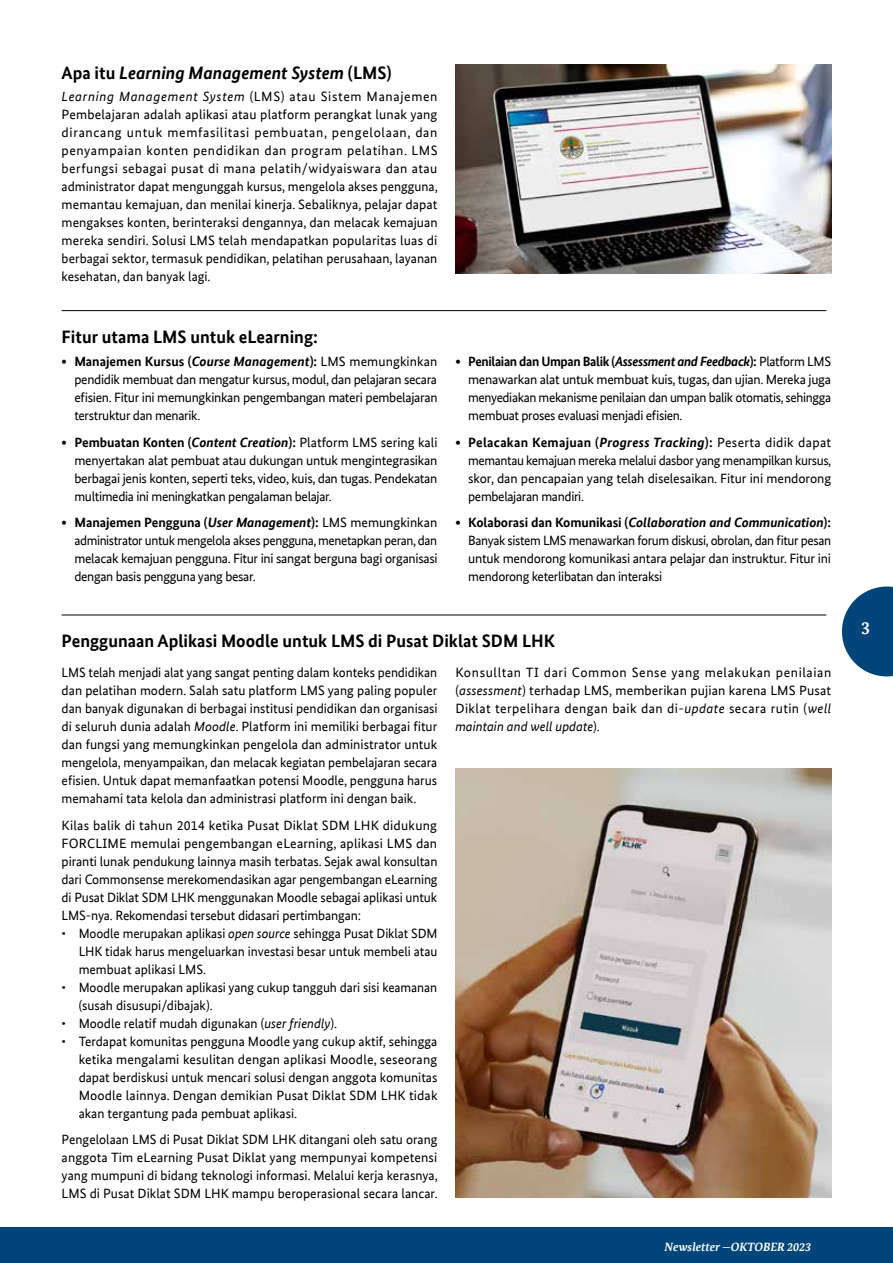
<style>
.page{position:relative;width:893px;height:1263px;background:#fff}
.page>*{position:absolute;margin:0;border:0;box-sizing:border-box;transform-origin:0 0}
.t1{font:700 18px "Bundes Sans Office";color:#000}
.t2{font:italic 700 18px "Bundes Sans Office";color:#000}
.t3{font:700 18px "Bundes Serif Office T";color:#fff}
.t4{font:13.5px/18px "Bundes Sans Office";letter-spacing:-.005em;color:#000;text-align:justify}
.t5{font:italic 700 12px "Bundes Serif Office T";color:#fff}
.s1{font-style:normal}
.s2{font-style:italic}
.s3{font-weight:700}
.s4{font-weight:700;font-style:italic}
</style>
<div class="page">
<img style="left:455px;top:65px;width:376px;height:208px">
<img style="left:455px;top:768px;width:376px;height:429px">
<hr style="left:62px;top:615px;width:764px;height:1px;background:#000">
<hr style="left:62px;top:310px;width:764px;height:1px;background:#000">
<div style="left:0;top:1227px;width:893px;height:36px;background:#004579"></div>
<svg style="left:842px;top:586px;width:51px;height:90px"></svg>
<h1 class="t2" style="left:62px;top:62px;width:331px"><span class="s1">Apa itu</span> Learning Management System <span class="s1">(LMS)</span></h1>
<p class="t4" style="left:62px;top:88px;width:378px"><span class="s2">Learning Management System</span> (LMS) atau Sistem Manajemen Pembelajaran adalah aplikasi atau platform perangkat lunak yang dirancang untuk memfasilitasi pembuatan, pengelolaan, dan penyampaian konten pendidikan dan program pelatihan. LMS berfungsi sebagai pusat di mana pelatih/widyaiswara dan atau administrator dapat mengunggah kursus, mengelola akses pengguna, memantau kemajuan, dan menilai kinerja. Sebaliknya, pelajar dapat mengakses konten, berinteraksi dengannya, dan melacak kemajuan mereka sendiri. Solusi LMS telah mendapatkan popularitas luas di berbagai sektor, termasuk pendidikan, pelatihan perusahaan, layanan kesehatan, dan banyak lagi.</p>
<h1 class="t1" style="left:62px;top:326px;width:258px">Fitur utama LMS untuk eLearning:</h1>
<p class="t4" style="left:74px;top:353px;width:365px;text-indent:-13px"><span class="s3">• Manajemen Kursus (</span><span class="s4">Course Management</span><span class="s3">):</span> LMS memungkinkan pendidik membuat dan mengatur kursus, modul, dan pelajaran secara efisien. Fitur ini memungkinkan pengembangan materi pembelajaran terstruktur dan menarik.</p>
<p class="t4" style="left:74px;top:433px;width:365px;text-indent:-13px"><span class="s3">• Pembuatan Konten (</span><span class="s4">Content Creation</span><span class="s3">):</span> Platform LMS sering kali menyertakan alat pembuat atau dukungan untuk mengintegrasikan berbagai jenis konten, seperti teks, video, kuis, dan tugas. Pendekatan multimedia ini meningkatkan pengalaman belajar.</p>
<p class="t4" style="left:74px;top:514px;width:365px;text-indent:-13px"><span class="s3">• Manajemen Pengguna (</span><span class="s4">User Management</span><span class="s3">):</span> LMS memungkinkan administrator untuk mengelola akses pengguna, menetapkan peran, dan melacak kemajuan pengguna. Fitur ini sangat berguna bagi organisasi dengan basis pengguna yang besar.</p>
<p class="t4" style="left:468px;top:353px;width:364px;text-indent:-13px"><span class="s3">• Penilaian dan Umpan Balik (</span><span class="s4">Assessment and Feedback</span><span class="s3">):</span> Platform LMS menawarkan alat untuk membuat kuis, tugas, dan ujian. Mereka juga menyediakan mekanisme penilaian dan umpan balik otomatis, sehingga membuat proses evaluasi menjadi efisien.</p>
<p class="t4" style="left:468px;top:433px;width:365px;text-indent:-13px"><span class="s3">• Pelacakan Kemajuan (</span><span class="s4">Progress Tracking</span><span class="s3">):</span> Peserta didik dapat memantau kemajuan mereka melalui dasbor yang menampilkan kursus, skor, dan pencapaian yang telah diselesaikan. Fitur ini mendorong pembelajaran mandiri.</p>
<p class="t4" style="left:468px;top:514px;width:364px;text-indent:-13px"><span class="s3">• Kolaborasi dan Komunikasi (</span><span class="s4">Collaboration and Communication</span><span class="s3">):<br></span>Banyak sistem LMS menawarkan forum diskusi, obrolan, dan fitur pesan untuk mendorong komunikasi antara pelajar dan instruktur. Fitur ini mendorong keterlibatan dan interaksi</p>
<h1 class="t1" style="left:62px;top:630px;width:495px">Penggunaan Aplikasi Moodle untuk LMS di Pusat Diklat SDM LHK</h1>
<p class="t4" style="left:62px;top:663px;width:377px">LMS telah menjadi alat yang sangat penting dalam konteks pendidikan dan pelatihan modern. Salah satu platform LMS yang paling populer dan banyak digunakan di berbagai institusi pendidikan dan organisasi di seluruh dunia adalah <span class="s2">Moodle</span>. Platform ini memiliki berbagai fitur dan fungsi yang memungkinkan pengelola dan administrator untuk mengelola, menyampaikan, dan melacak kegiatan pembelajaran secara efisien. Untuk dapat memanfaatkan potensi Moodle, pengguna harus memahami tata kelola dan administrasi platform ini dengan baik.</p>
<p class="t4" style="left:62px;top:816px;width:377px">Kilas balik di tahun 2014 ketika Pusat Diklat SDM LHK didukung FORCLIME memulai pengembangan eLearning, aplikasi LMS dan piranti lunak pendukung lainnya masih terbatas. Sejak awal konsultan dari Commonsense merekomendasikan agar pengembangan eLearning di Pusat Diklat SDM LHK menggunakan Moodle sebagai aplikasi untuk LMS-nya. Rekomendasi tersebut didasari pertimbangan:</p>
<p class="t4" style="left:79px;top:924px;width:360px;text-indent:-17px">• Moodle merupakan aplikasi <span class="s2">open source</span> sehingga Pusat Diklat SDM LHK tidak harus mengeluarkan investasi besar untuk membeli atau membuat aplikasi LMS.</p>
<p class="t4" style="left:79px;top:978px;width:360px;text-indent:-17px">• Moodle merupakan aplikasi yang cukup tangguh dari sisi keamanan (susah disusupi/dibajak).</p>
<p class="t4" style="left:62px;top:1014px;width:277px">• Moodle relatif mudah digunakan (<span class="s2">user friendly</span>).</p>
<p class="t4" style="left:79px;top:1032px;width:360px;text-indent:-17px">• Terdapat komunitas pengguna Moodle yang cukup aktif, sehingga ketika mengalami kesulitan dengan aplikasi Moodle, seseorang dapat berdiskusi untuk mencari solusi dengan anggota komunitas Moodle lainnya. Dengan demikian Pusat Diklat SDM LHK tidak akan tergantung pada pembuat aplikasi.</p>
<p class="t4" style="left:62px;top:1130px;width:378px">Pengelolaan LMS di Pusat Diklat SDM LHK ditangani oleh satu orang anggota Tim eLearning Pusat Diklat yang mempunyai kompetensi yang mumpuni di bidang teknologi informasi. Melalui kerja kerasnya, LMS di Pusat Diklat SDM LHK mampu beroperasional secara lancar.</p>
<p class="t4" style="left:455px;top:663px;width:377px">Konsulltan TI dari Common Sense yang melakukan penilaian (<span class="s2">assessment</span>) terhadap LMS, memberikan pujian karena LMS Pusat Diklat terpelihara dengan baik dan di-<span class="s2">update</span> secara rutin (<span class="s2">well maintain and well update</span>).</p>
<p class="t5" style="left:665px;top:1239px;width:148px">Newsletter —OKTOBER 2023</p>
<h1 class="t3" style="left:861px;top:618px;width:10px">3</h1>
</div>
